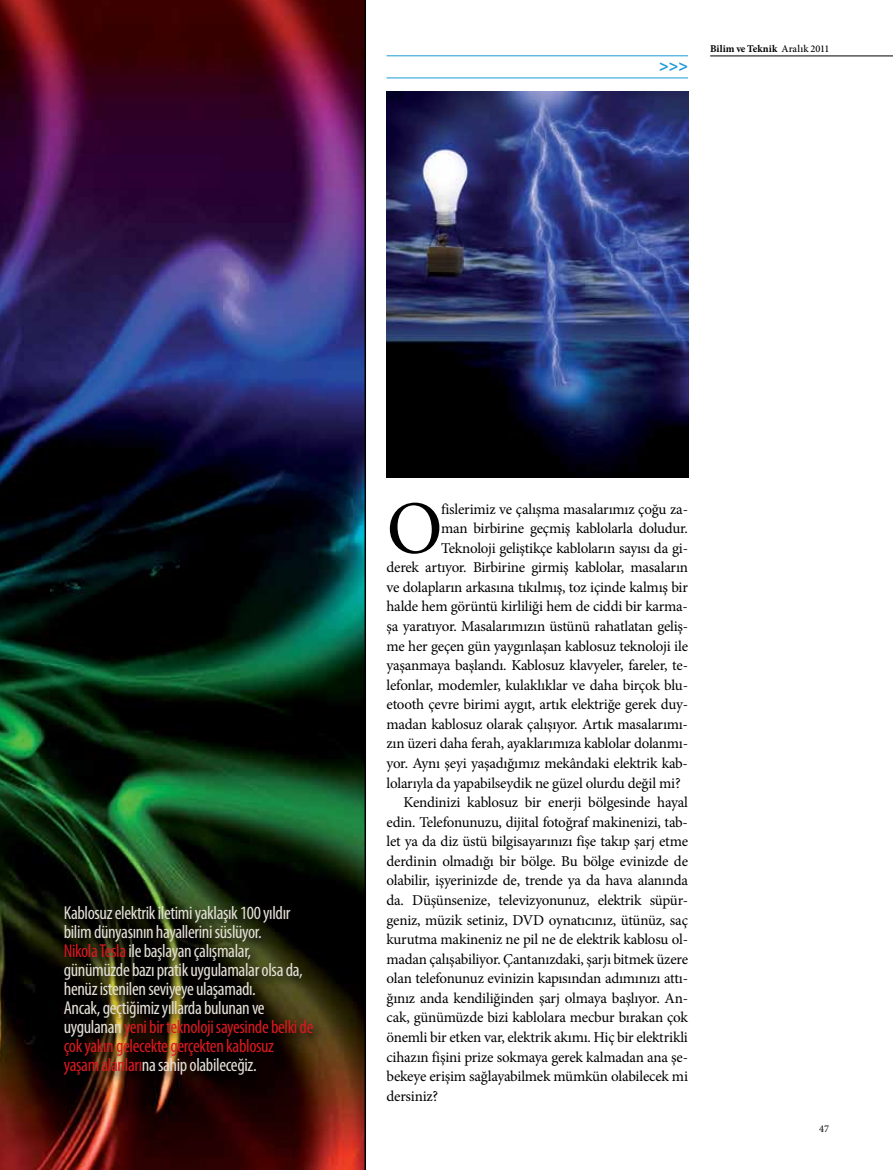
<style>
.page{position:relative;width:893px;height:1170px;background:#fff}
.page>*{position:absolute;margin:0;border:0;box-sizing:border-box;transform-origin:0 0}
.t1{font:75.15px "Minion Pro";color:#000}
.t2{font:condensed 18.75px/19px "Myriad Pro";letter-spacing:-.02em;color:#e3dfd6}
.t3{font:700 16.2px "Myriad Pro";color:#1c9ad6}
.t4{font:15px "Minion Pro";letter-spacing:-.015em;color:#000}
.t5{font:700 10.35px "Minion Pro";letter-spacing:.005em;color:#000}
.t6{font:10.35px "Minion Pro";color:#000}
.s1{font-weight:500}
.s2{color:#d71920}
</style>
<div class="page">
<img style="left:0;top:0;width:366px;height:1169px">
<div style="left:61px;top:902px;width:264px;height:184px;background:#000;opacity:.75"></div>
<img style="left:387px;top:91px;width:301px;height:387px">
<hr style="left:710px;top:56px;width:183px;height:1px;background:#000">
<hr style="left:387px;top:78px;width:301px;height:1px;background:#1c9ad6">
<hr style="left:387px;top:56px;width:301px;height:1px;background:#1c9ad6">
<p class="t3" style="left:659px;top:55px;width:30px">&gt;&gt;&gt;</p>
<p class="t5" style="left:710px;top:41px;width:121px">Bilim ve Teknik <span class="s1">Aralık 2011</span></p>
<p class="t2" style="left:64px;top:902px;width:251px">Kablosuz elektrik iletimi yaklaşık 100 yıldır bilim dünyasının hayallerini süslüyor.<br><span class="s2">Nikola Tesla</span> ile başlayan çalışmalar, günümüzde bazı pratik uygulamalar olsa da, henüz istenilen seviyeye ulaşamadı.<br>Ancak, geçtiğimiz yıllarda bulunan ve uygulanan <span class="s2">yeni bir teknoloji sayesinde belki de çok yakın gelecekte gerçekten kablosuz yaşam alanları</span>na sahip olabileceğiz.</p>
<h1 class="t1" style="left:387px;top:478px;width:58px">O</h1>
<p class="t4" style="left:441px;top:498px;width:248px">fislerimiz ve çalışma masalarımız çoğu za-</p>
<p class="t4" style="left:441px;top:518px;width:248px">man birbirine geçmiş kablolarla doludur.</p>
<p class="t4" style="left:441px;top:537px;width:248px">Teknoloji geliştikçe kabloların sayısı da gi-</p>
<p class="t4" style="left:387px;top:557px;width:303px">derek artıyor. Birbirine girmiş kablolar, masaların</p>
<p class="t4" style="left:387px;top:577px;width:303px">ve dolapların arkasına tıkılmış, toz içinde kalmış bir</p>
<p class="t4" style="left:387px;top:596px;width:303px">halde hem görüntü kirliliği hem de ciddi bir karma-</p>
<p class="t4" style="left:387px;top:616px;width:303px">şa yaratıyor. Masalarımızın üstünü rahatlatan geliş-</p>
<p class="t4" style="left:387px;top:635px;width:303px">me her geçen gün yaygınlaşan kablosuz teknoloji ile</p>
<p class="t4" style="left:387px;top:655px;width:303px">yaşanmaya başlandı. Kablosuz klavyeler, fareler, te-</p>
<p class="t4" style="left:387px;top:674px;width:303px">lefonlar, modemler, kulaklıklar ve daha birçok blu-</p>
<p class="t4" style="left:387px;top:694px;width:303px">etooth çevre birimi aygıt, artık elektriğe gerek duy-</p>
<p class="t4" style="left:387px;top:714px;width:303px">madan kablosuz olarak çalışıyor. Artık masalarımı-</p>
<p class="t4" style="left:387px;top:733px;width:303px">zın üzeri daha ferah, ayaklarımıza kablolar dolanmı-</p>
<p class="t4" style="left:387px;top:753px;width:303px">yor. Aynı şeyi yaşadığımız mekândaki elektrik kab-</p>
<p class="t4" style="left:387px;top:772px;width:296px">lolarıyla da yapabilseydik ne güzel olurdu değil mi?</p>
<p class="t4" style="left:404px;top:792px;width:286px">Kendinizi kablosuz bir enerji bölgesinde hayal</p>
<p class="t4" style="left:387px;top:811px;width:303px">edin. Telefonunuzu, dijital fotoğraf makinenizi, tab-</p>
<p class="t4" style="left:387px;top:831px;width:303px">let ya da diz üstü bilgisayarınızı fişe takıp şarj etme</p>
<p class="t4" style="left:387px;top:850px;width:303px">derdinin olmadığı bir bölge. Bu bölge evinizde de</p>
<p class="t4" style="left:387px;top:870px;width:303px">olabilir, işyerinizde de, trende ya da hava alanında</p>
<p class="t4" style="left:387px;top:890px;width:303px">da. Düşünsenize, televizyonunuz, elektrik süpür-</p>
<p class="t4" style="left:387px;top:909px;width:303px">geniz, müzik setiniz, DVD oynatıcınız, ütünüz, saç</p>
<p class="t4" style="left:387px;top:929px;width:303px">kurutma makineniz ne pil ne de elektrik kablosu ol-</p>
<p class="t4" style="left:387px;top:948px;width:303px">madan çalışabiliyor. Çantanızdaki, şarjı bitmek üzere</p>
<p class="t4" style="left:387px;top:968px;width:303px">olan telefonunuz evinizin kapısından adımınızı attı-</p>
<p class="t4" style="left:387px;top:987px;width:303px">ğınız anda kendiliğinden şarj olmaya başlıyor. An-</p>
<p class="t4" style="left:387px;top:1007px;width:303px">cak, günümüzde bizi kablolara mecbur bırakan çok</p>
<p class="t4" style="left:387px;top:1026px;width:303px">önemli bir etken var, elektrik akımı. Hiç bir elektrikli</p>
<p class="t4" style="left:387px;top:1046px;width:303px">cihazın fişini prize sokmaya gerek kalmadan ana şe-</p>
<p class="t4" style="left:387px;top:1066px;width:303px">bekeye erişim sağlayabilmek mümkün olabilecek mi</p>
<p class="t4" style="left:387px;top:1085px;width:53px">dersiniz?</p>
<p class="t6" style="left:819px;top:1121px;width:11px">47</p>
</div>
